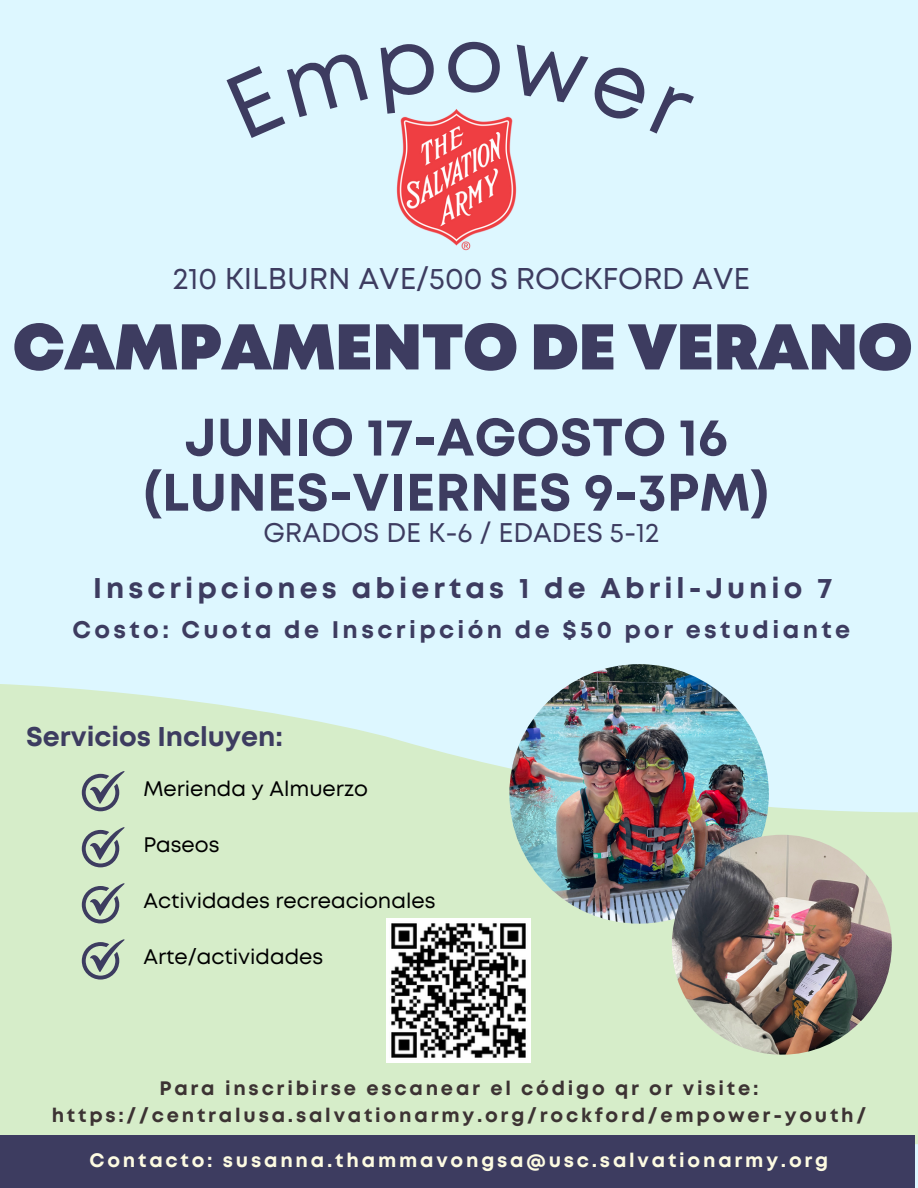
<style>
.page{position:relative;width:918px;height:1188px;background:#ddf7ff}
.page>*{position:absolute;margin:0;border:0;box-sizing:border-box;transform-origin:0 0}
.t1{font:900 64.5px "Mont";color:#3d3c60}
.t2{font:700 52.65px/55.2px "Mont";color:#3d3c60;text-align:center}
.t3{font:30px "Mont";color:#3d3c60}
.t4{font:700 28.5px "Mont";letter-spacing:.145em;color:#3d3c60}
.t5{font:27px "Mont";color:#3d3c60}
.t6{font:700 27px "Mont";color:#3d3c60}
.t7{font:700 24px "Mont";letter-spacing:.145em;color:#3d3c60}
.t8{font:21px "Mont";color:#000}
.t9{font:700 19.5px "Mont";letter-spacing:.145em;color:#3c3333}
.t10{font:700 19.5px "Mont";letter-spacing:.145em;color:#fdfbe2}
</style>
<div class="page">
<svg style="left:0;top:664px;width:918px;height:481px;fill:#d6edc9"></svg>
<div style="left:0;top:1135px;width:915px;height:53px;background:#3d3c60"></div>
<img style="left:396px;top:109px;width:121px;height:142px">
<svg style="left:82px;top:771px;width:43px;height:40px;background:#a0afa4"></svg>
<svg style="left:82px;top:827px;width:43px;height:40px;background:#a0afa4"></svg>
<svg style="left:82px;top:883px;width:43px;height:40px;background:#a0afa4"></svg>
<svg style="left:82px;top:939px;width:43px;height:41px;background:#a1b0a5"></svg>
<img style="left:509px;top:664px;width:260px;height:260px;border-radius:50%">
<img style="left:672px;top:835px;width:220px;height:220px;border-radius:50%">
<img style="left:387px;top:918px;width:144px;height:144px">
<svg style="left:396px;top:109px;width:42px;height:5px"></svg>
<svg style="left:508px;top:109px;width:9px;height:32px"></svg>
<p class="t3" style="left:173px;top:267px;width:579px">210 KILBURN AVE/500 S ROCKFORD AVE</p>
<p class="t1" style="left:13px;top:323px;width:901px">CAMPAMENTO DE VERANO</p>
<p class="t2" style="left:144px;top:413px;width:627px">JUNIO 17-AGOSTO 16 (LUNES-VIERNES 9-3PM)</p>
<p class="t5" style="left:263px;top:523px;width:397px">GRADOS DE K-6 / EDADES 5-12</p>
<p class="t4" style="left:93px;top:578px;width:741px">Inscripciones abiertas 1 de Abril-Junio 7</p>
<p class="t7" style="left:72px;top:621px;width:779px">Costo: Cuota de Inscripción de $50 por estudiante</p>
<p class="t6" style="left:26px;top:726px;width:258px">Servicios Incluyen:</p>
<p class="t8" style="left:143px;top:781px;width:226px">Merienda y Almuerzo</p>
<p class="t8" style="left:143px;top:837px;width:78px">Paseos</p>
<p class="t8" style="left:143px;top:893px;width:294px">Actividades recreacionales</p>
<p class="t8" style="left:143px;top:949px;width:181px">Arte/actividades</p>
<p class="t9" style="left:159px;top:1080px;width:601px">Para inscribirse escanear el código qr or visite:</p>
<p class="t9" style="left:52px;top:1107px;width:816px">https://centralusa.salvationarmy.org/rockford/empower-youth/</p>
<p class="t10" style="left:90px;top:1153px;width:740px">Contacto: susanna.thammavongsa@usc.salvationarmy.org</p>
</div>
